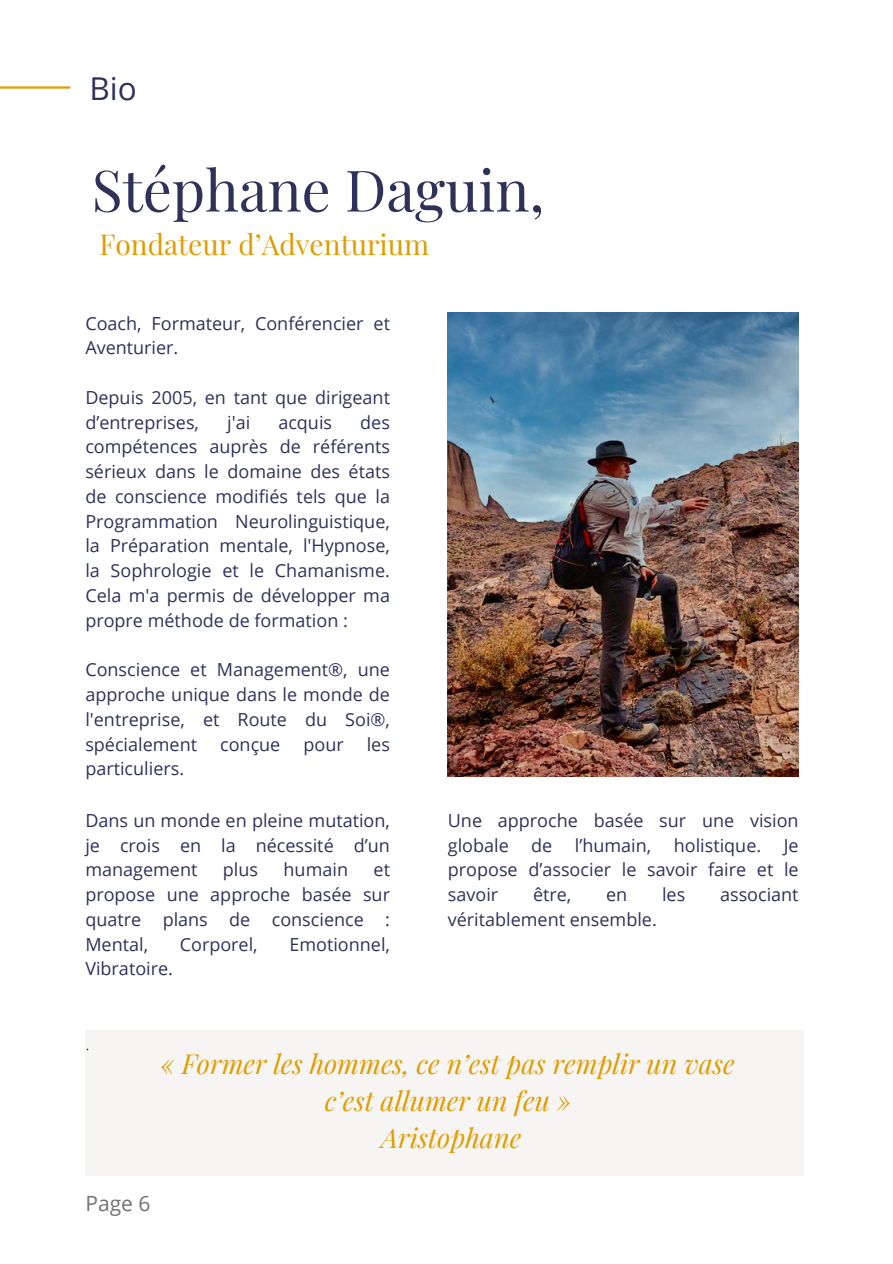
<style>
.page{position:relative;width:893px;height:1264px;background:#fff}
.page>*{position:absolute;margin:0;border:0;box-sizing:border-box;transform-origin:0 0}
.t1{font:57.3px "Playfair Display";color:#2e3259}
.t2{font:31.5px "Open Sans";color:#2e3259}
.t3{font:28.2px "Playfair Display";color:#e09d00}
.t4{font:italic 27px/37.2px "Playfair Display";color:#e09d00;text-align:center}
.t5{font:21px "Open Sans";color:#737373}
.t6{font:18px/24.8px "Open Sans";color:#2e3259;text-align:justify}
.t7{font:300 18px "Open Sans";color:#201917}
</style>
<div class="page">
<div style="left:85px;top:1030px;width:718px;height:145px;background:#f6f5f4"></div>
<img style="left:448px;top:312px;width:350px;height:464px">
<hr style="left:0;top:86px;width:69px;height:3px;background:#e09d00">
<p class="t2" style="left:89px;top:66px;width:49px">Bio</p>
<p class="t1" style="left:92px;top:150px;width:454px">Stéphane Daguin,</p>
<p class="t3" style="left:99px;top:224px;width:331px">Fondateur d’Adventurium</p>
<p class="t6" style="left:85px;top:310px;width:306px">Coach, Formateur, Conférencier et<br>Aventurier.</p>
<p class="t6" style="left:85px;top:384px;width:306px">Depuis 2005, en tant que dirigeant d’entreprises,</p>
<p class="t6" style="left:85px;top:409px;width:306px;text-indent:275px">des compétences auprès de référents sérieux dans le domaine des états de conscience modifiés tels que la Programmation Neurolinguistique, la Préparation mentale, l'Hypnose, la Sophrologie et le Chamanisme.<br>Cela m'a permis de développer ma propre méthode de formation :</p>
<p class="t6" style="left:85px;top:657px;width:306px">Conscience et Management®, une approche unique dans le monde de l'entreprise, et Route du Soi®, spécialement</p>
<p class="t6" style="left:227px;top:409px;width:25px">j'ai</p>
<p class="t6" style="left:278px;top:409px;width:55px">acquis</p>
<p class="t6" style="left:220px;top:731px;width:62px">conçue</p>
<p class="t6" style="left:303px;top:731px;width:42px">pour</p>
<p class="t6" style="left:367px;top:731px;width:25px">les</p>
<p class="t6" style="left:85px;top:756px;width:100px">particuliers.</p>
<p class="t6" style="left:85px;top:807px;width:306px">Dans un monde en pleine mutation, je crois en la nécessité d’un management</p>
<p class="t6" style="left:223px;top:856px;width:37px">plus</p>
<p class="t6" style="left:283px;top:856px;width:66px">humain</p>
<p class="t6" style="left:85px;top:856px;width:306px;text-indent:288px">et propose une approche basée sur quatre plans de conscience :<br>Mental,</p>
<p class="t6" style="left:180px;top:931px;width:79px">Corporel,</p>
<p class="t6" style="left:289px;top:931px;width:102px">Emotionnel,</p>
<p class="t6" style="left:85px;top:955px;width:89px">Vibratoire.</p>
<p class="t7" style="left:85px;top:1030px;width:6px">.</p>
<p class="t6" style="left:448px;top:807px;width:352px">Une approche basée sur une vision globale de l’humain,</p>
<p class="t6" style="left:673px;top:832px;width:89px">holistique.</p>
<p class="t6" style="left:448px;top:832px;width:352px;text-indent:336px">Je propose d’associer le savoir faire et le savoir</p>
<p class="t6" style="left:533px;top:881px;width:40px">être,</p>
<p class="t6" style="left:606px;top:881px;width:23px">en</p>
<p class="t6" style="left:662px;top:881px;width:25px">les</p>
<p class="t6" style="left:720px;top:881px;width:80px">associant</p>
<p class="t6" style="left:448px;top:906px;width:210px">véritablement ensemble.</p>
<p class="t4" style="left:161px;top:1044px;width:575px">« Former les hommes, ce n’est pas remplir un vase c’est allumer un feu »</p>
<p class="t4" style="left:381px;top:1118px;width:141px">Aristophane</p>
<p class="t5" style="left:85px;top:1188px;width:67px">Page 6</p>
</div>
